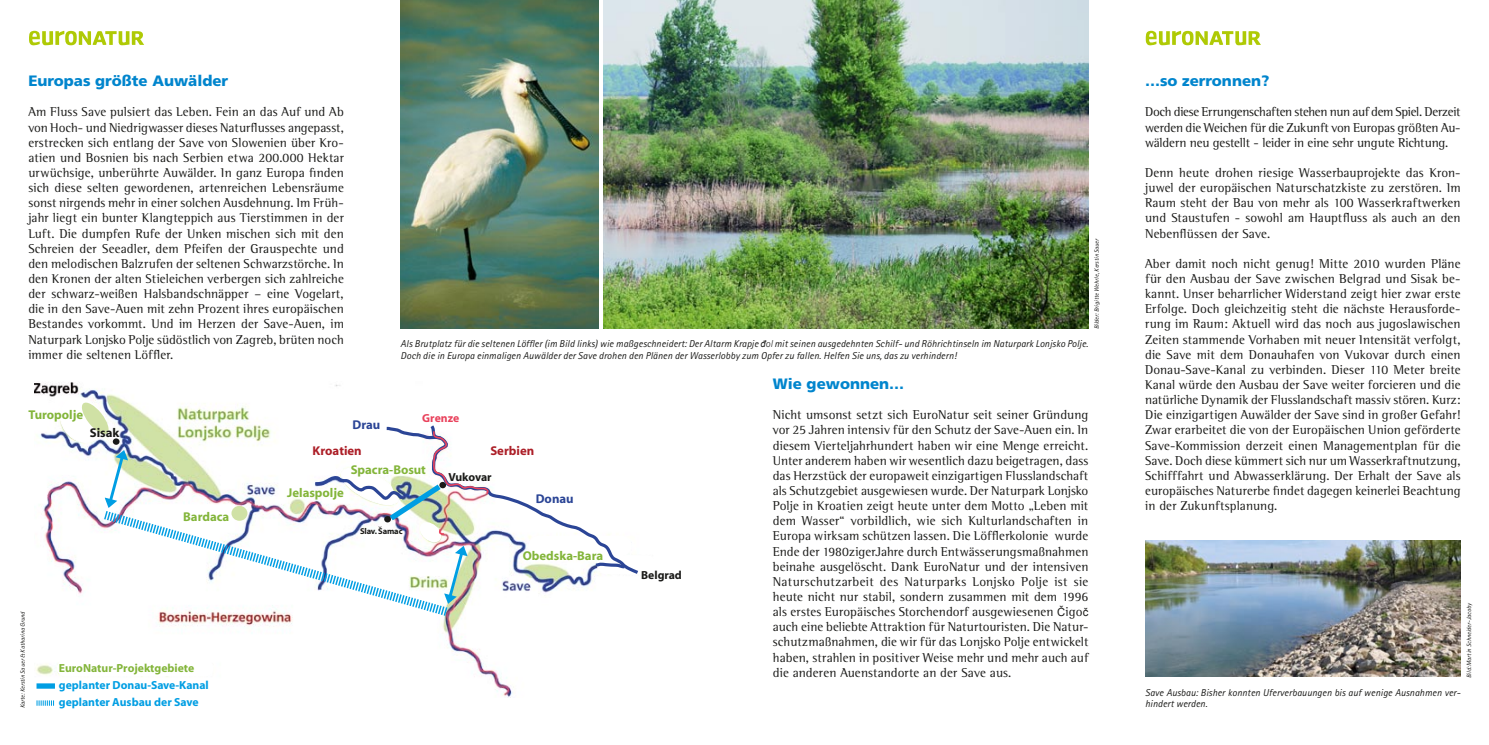
<style>
.page{position:relative;width:1489px;height:745px;background:#fff}
.page>*{position:absolute;margin:0;border:0;box-sizing:border-box;transform-origin:0 0}
.t1{font:900 15px "Frutiger";color:#0085cd}
.t2{font:13.12px/15.1px "Rotis Semi Serif";letter-spacing:.005em;color:#1a1a18;text-align:justify}
.t3{font:700 12.75px "Myriad";color:#83b53a}
.t4{font:700 12.75px "Myriad";color:#ac1e27}
.t5{font:700 12.75px "Myriad";color:#2b4596}
.t6{font:700 12.75px "Myriad";color:#1a1a18}
.t7{font:700 11.75px "Myriad";color:#009ee3}
.t8{font:700 11.75px "Myriad";color:#83b53a}
.t9{font:700 11.75px "Myriad";letter-spacing:-.005em;color:#1a1a18}
.t10{font:700 11.75px "Myriad";color:#e9425c}
.t11{font:italic 10px/11.2px "Rotis Sans Serif";letter-spacing:.01em;color:#1a1a18}
.t12{font:700 8.5px "Myriad";letter-spacing:-.015em;color:#1a1a18}
.t13{font:italic 6.25px "Rotis Sans Serif";letter-spacing:.01em;color:#1a1a18}
.t14{font:3px "Arial";color:#1a1a18;scale:2.25 1}
.s1{font-family:"Arial";font-size:9.38px}
.s2{font-weight:300}
.s3{font-family:"Arial";font-size:11.25px}
</style>
<div class="page">
<svg style="left:29px;top:31px;width:115px;height:14px"></svg>
<svg style="left:1145px;top:31px;width:115px;height:14px"></svg>
<img style="left:603px;top:0;width:485px;height:328px">
<img style="left:1145px;top:540px;width:315px;height:136px">
<img style="left:34px;top:382px;width:480px;height:314px">
<svg style="left:34px;top:479px;width:412px;height:212px"></svg>
<svg style="left:37px;top:700px;width:18px;height:5px"></svg>
<div style="left:57px;top:659px;width:157px;height:17px;background:#fff;border-radius:8px"></div>
<div style="left:597px;top:554px;width:59px;height:20px;border:3px solid #fff;border-radius:8px"></div>
<svg style="left:56px;top:392px;width:585px;height:230px"></svg>
<img style="left:400px;top:0;width:198px;height:328px">
<p class="t1" style="left:28px;top:72px;width:201px">Europas größte Auwälder</p>
<p class="t2" style="left:28px;top:104px;width:317px">Am Fluss Save pulsiert das Leben. Fein an das Auf und Ab von Hoch- und Niedrigwasser dieses Naturflusses angepasst, erstrecken sich entlang der Save von Slowenien über Kro&shy;atien und Bosnien bis nach Serbien etwa 200.000 Hektar urwüchsige, unberührte Auwälder. In ganz Europa finden sich diese selten gewordenen, artenreichen Lebensräume sonst nirgends mehr in einer solchen Ausdehnung. Im Früh&shy;jahr liegt ein bunter Klangteppich aus Tierstimmen in der Luft. Die dumpfen Rufe der Unken mischen sich mit den Schreien der Seeadler, dem Pfeifen der Grauspechte und den melodischen Balzrufen der seltenen Schwarzstörche. In den Kronen der alten Stieleichen verbergen sich zahlreiche der schwarz-weißen Halsbandschnäpper – eine Vogelart, die in den Save-Auen mit zehn Prozent ihres europäischen Bestandes vorkommt. Und im Herzen der Save-Auen, im Naturpark Lonjsko Polje südöstlich von Zagreb, brüten noch immer die seltenen Löffler.</p>
<p class="t13" style="left:1092px;top:329px;width:92px;rotate:-90deg">Bilder: Brigitte Wehrle, Kerstin Sauer</p>
<p class="t11" style="left:400px;top:338px;width:689px">Als Brutplatz für die seltenen Löffler (im Bild links) wie maßgeschneidert: Der Altarm Krapje <span class="s1">đ</span><span class="s2">ol</span> mit seinen ausgedehnten Schilf- und Röhrichtinseln im Naturpark Lonjsko Polje.<br>Doch die in Europa einmaligen Auwälder der Save drohen den Plänen der Wasserlobby zum Opfer zu fallen. Helfen Sie uns, das zu verhindern!</p>
<p class="t3" style="left:28px;top:408px;width:56px">Turopolje</p>
<p class="t6" style="left:90px;top:426px;width:31px">Sisak</p>
<p class="t3" style="left:183px;top:509px;width:48px">Bardaca</p>
<p class="t13" style="left:19px;top:707px;width:98px;rotate:-90deg">Karte: Kerstin Sauer &amp; Katharina Grund</p>
<p class="t8" style="left:59px;top:662px;width:137px">EuroNatur-Projektgebiete</p>
<p class="t7" style="left:59px;top:679px;width:151px">geplanter Donau-Save-Kanal</p>
<p class="t7" style="left:59px;top:696px;width:141px">geplanter Ausbau der Save</p>
<p class="t5" style="left:352px;top:417px;width:29px">Drau</p>
<p class="t10" style="left:422px;top:412px;width:39px">Grenze</p>
<p class="t4" style="left:312px;top:444px;width:51px">Kroatien</p>
<p class="t4" style="left:490px;top:444px;width:45px">Serbien</p>
<p class="t3" style="left:351px;top:463px;width:77px">Spacra-Bosut</p>
<p class="t3" style="left:287px;top:486px;width:58px">Jelaspolje</p>
<p class="t14" style="left:378px;top:524px;width:3px">v</p>
<p class="t12" style="left:360px;top:526px;width:44px">Slav. Samac</p>
<p class="t9" style="left:448px;top:471px;width:45px">Vukovar</p>
<p class="t5" style="left:535px;top:492px;width:39px">Donau</p>
<p class="t3" style="left:522px;top:549px;width:82px">Obedska-Bara</p>
<p class="t9" style="left:641px;top:568px;width:42px">Belgrad</p>
<p class="t1" style="left:772px;top:375px;width:133px">Wie gewonnen…</p>
<p class="t2" style="left:772px;top:407px;width:317px">Nicht umsonst setzt sich EuroNatur seit seiner Gründung vor 25 Jahren intensiv für den Schutz der Save-Auen ein. In diesem Vierteljahrhundert haben wir eine Menge erreicht.<br>Unter anderem haben wir wesentlich dazu beigetragen, dass das Herzstück der europaweit einzigartigen Flusslandschaft als Schutzgebiet ausgewiesen wurde. Der Naturpark Lonjsko Polje in Kroatien zeigt heute unter dem Motto „Leben mit dem Wasser“ vorbildlich, wie sich Kulturlandschaften in Europa wirksam schützen lassen. Die Löfflerkolonie wurde Ende der 1980zigerJahre durch Entwässerungsmaßnahmen beinahe ausgelöscht. Dank EuroNatur und der intensiven Naturschutzarbeit des Naturparks Lonjsko Polje ist sie heute nicht nur stabil, sondern zusammen mit dem 1996 als erstes Europäisches Storchendorf ausgewiesenen <span class="s3">Č</span>igo<span class="s3">č </span>auch eine beliebte Attraktion für Naturtouristen. Die Natur&shy;schutzmaßnahmen, die wir für das Lonjsko Polje entwickelt haben, strahlen in positiver Weise mehr und mehr auch auf die anderen Auenstandorte an der Save aus.</p>
<p class="t1" style="left:1144px;top:72px;width:126px">…so zerronnen?</p>
<p class="t2" style="left:1144px;top:104px;width:317px">Doch diese Errungenschaften stehen nun auf dem Spiel. Derzeit werden die Weichen für die Zukunft von Europas größten Au&shy;wäldern neu gestellt - leider in eine sehr ungute Richtung.</p>
<p class="t2" style="left:1144px;top:165px;width:317px">Denn heute drohen riesige Wasserbauprojekte das Kron&shy;juwel der europäischen Naturschatzkiste zu zerstören. Im Raum steht der Bau von mehr als 100 Wasserkraftwerken und Staustufen - sowohl am Hauptfluss als auch an den Nebenflüssen der Save.</p>
<p class="t2" style="left:1144px;top:256px;width:317px">Aber damit noch nicht genug! Mitte 2010 wurden Pläne für den Ausbau der Save zwischen Belgrad und Sisak be&shy;kannt. Unser beharrlicher Widerstand zeigt hier zwar erste Erfolge. Doch gleichzeitig steht die nächste Herausforde&shy;rung im Raum: Aktuell wird das noch aus jugoslawischen Zeiten stammende Vorhaben mit neuer Intensität verfolgt, die Save mit dem Donauhafen von Vukovar durch einen Donau-Save-Kanal zu verbinden. Dieser 110 Meter breite Kanal würde den Ausbau der Save weiter forcieren und die natürliche Dynamik der Flusslandschaft massiv stören. Kurz:<br>Die einzigartigen Auwälder der Save sind in großer Gefahr!<br>Zwar erarbeitet die von der Europäischen Union geförderte Save-Kommission derzeit einen Managementplan für die Save. Doch diese kümmert sich nur um Wasserkraftnutzung, Schifffahrt und Abwasserklärung. Der Erhalt der Save als europäisches Naturerbe findet dagegen keinerlei Beachtung in der Zukunftsplanung.</p>
<p class="t13" style="left:1465px;top:677px;width:77px;rotate:-90deg">Bild: Martin Schneider-Jacoby</p>
<p class="t11" style="left:1144px;top:686px;width:315px">Save Ausbau: Bisher konnten Uferverbauungen bis auf wenige Ausnahmen ver&shy;hindert werden.</p>
</div>
